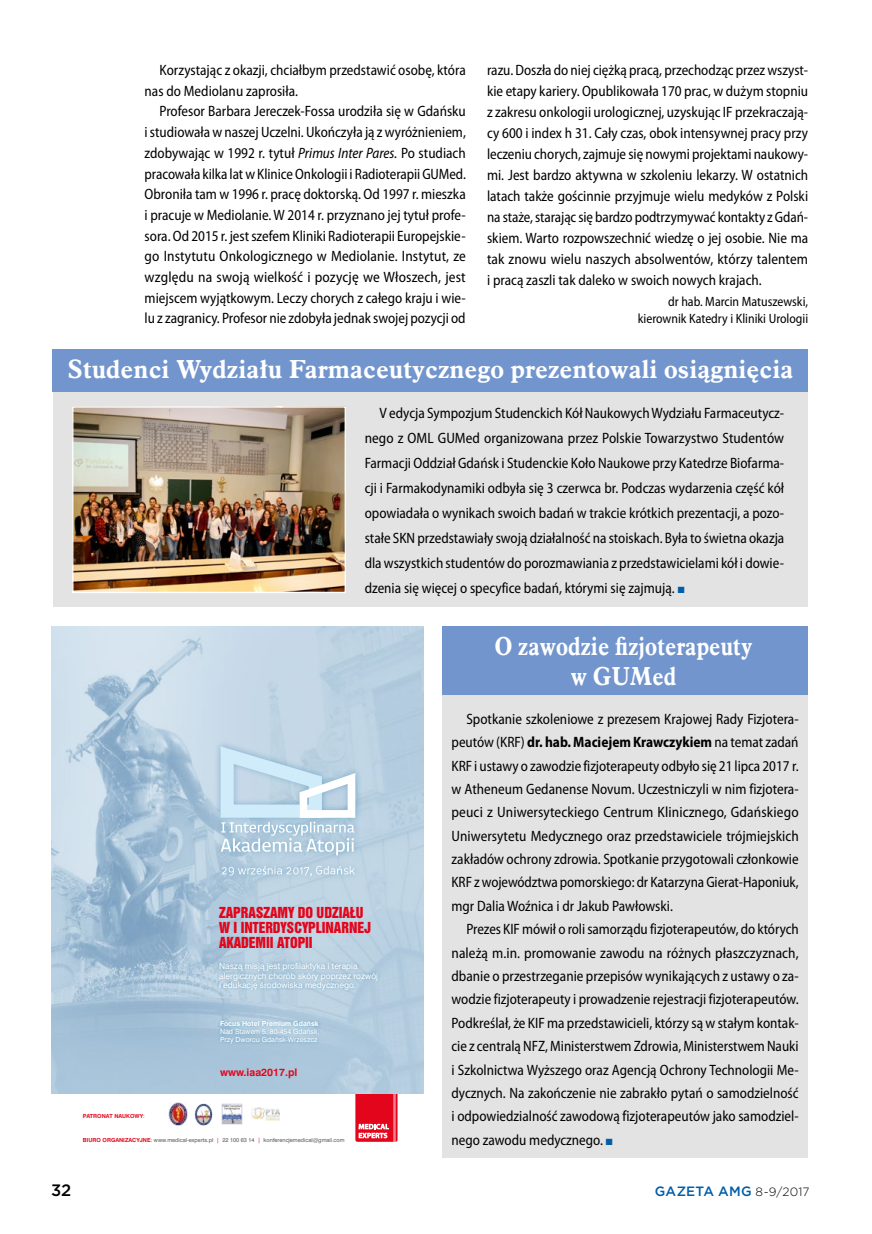
<style>
.page{position:relative;width:872px;height:1234px;background:#fff}
.page>*{position:absolute;margin:0;border:0;box-sizing:border-box;transform-origin:0 0}
.t1{font:700 25.5px "Aldine 721 EU";letter-spacing:.005em;color:#fff}
.t2{font:700 25.5px/30.6px "Aldine 721 EU";letter-spacing:.005em;color:#fff;text-align:center;scale:.88 1}
.t3{font:500 16.5px "Gotham";color:#000}
.t4{font:semi-condensed 15px/20.7px "Myriad Pro";color:#000;text-align:justify;scale:.96 1}
.t5{font:semi-condensed 15px/23.4px "Myriad Pro";color:#000;text-align:justify;scale:.95 1}
.t6{font:semi-condensed 13.5px/17.2px "Myriad Pro";color:#000;text-align:right;scale:.96 1}
.t7{font:500 13.5px "Gotham";letter-spacing:.015em;color:#005da9}
.t8{font:12.75px/15.3px "Swis 921 PL";color:#e3051b}
.t9{font:700 9.75px "Swis 721 PL";color:#e3051b}
.t10{font:7.8px/9.3px "Swis 721 PL";color:#fff}
.t11{font:6.45px/7.8px "Swis 721 PL";color:#fff}
.t12{font:700 6.45px "Swis 721 PL";color:#fff}
.t13{font:5.25px "Swis 721 PL";color:#575756}
.t14{font:700 5.25px "Swis 721 PL";color:#e3051b}
.s1{font-style:italic}
.s2{color:#005da9}
.s3{font-weight:400}
.s4{font-weight:700;color:#e3051b}
.s5{color:#e3051b}
.s6{font-weight:700}
.s7{font-weight:300;font-size:12px;color:#000}
</style>
<div class="page">
<div style="left:442px;top:626px;width:366px;height:531px;background:#e3e3e3"></div>
<div style="left:442px;top:626px;width:366px;height:68px;background:#7295cd"></div>
<div style="left:53px;top:349px;width:755px;height:257px;background:#e3e3e3"></div>
<div style="left:53px;top:349px;width:755px;height:42px;background:#7295cd"></div>
<img style="left:74px;top:408px;width:270px;height:183px">
<div style="left:72px;top:406px;width:274px;height:187px;border:1px solid #fff"></div>
<img style="left:51px;top:626px;width:373px;height:467px">
<svg style="left:355px;top:1086px;width:42px;height:55px;background:#e04356"></svg>
<div style="left:214px;top:740px;width:148px;height:142px;background:#00679b;opacity:.35"></div>
<svg style="left:220px;top:746px;width:135px;height:109px;background:#c3d9e8"></svg>
<svg style="left:222px;top:865px;width:133px;height:11px"></svg>
<div style="left:217px;top:1017px;width:105px;height:29px;background:#00679b;opacity:.45"></div>
<div style="left:216px;top:959px;width:165px;height:33px;background:#00679b;opacity:.45"></div>
<img style="left:194px;top:1103px;width:18px;height:22px">
<img style="left:169px;top:1102px;width:18px;height:23px">
<img style="left:221px;top:1103px;width:22px;height:21px">
<img style="left:251px;top:1107px;width:28px;height:13px">
<p class="t4" style="left:145px;top:59px;width:336px;text-indent:15px">Korzystając z okazji, chciałbym przedstawić osobę, która nas do Mediolanu zaprosiła.</p>
<p class="t4" style="left:145px;top:101px;width:336px;text-indent:15px">Profesor Barbara Jereczek-Fossa urodziła się w Gdańsku i studiowała w naszej Uczelni. Ukończyła ją z wyróżnieniem, zdobywając w 1992 r. tytuł <span class="s1">Primus Inter Pares.</span> Po studiach pracowała kilka lat w Klinice Onkologii i Radioterapii GUMed.<br>Obroniła tam w 1996 r. pracę doktorską. Od 1997 r. mieszka i pracuje w Mediolanie. W 2014 r. przyznano jej tytuł profe&shy;sora. Od 2015 r. jest szefem Kliniki Radioterapii Europejskie&shy;go Instytutu Onkologicznego w Mediolanie. Instytut, ze względu na swoją wielkość i pozycję we Włoszech, jest miejscem wyjątkowym. Leczy chorych z całego kraju i wie&shy;lu z zagranicy. Profesor nie zdobyła jednak swojej pozycji od</p>
<p class="t4" style="left:487px;top:59px;width:336px">razu. Doszła do niej ciężką pracą, przechodząc przez wszyst&shy;kie etapy kariery. Opublikowała 170 prac, w dużym stopniu z zakresu onkologii urologicznej, uzyskując IF przekraczają&shy;cy 600 i index h 31. Cały czas, obok intensywnej pracy przy leczeniu chorych, zajmuje się nowymi projektami naukowy&shy;mi. Jest bardzo aktywna w szkoleniu lekarzy. W ostatnich latach także gościnnie przyjmuje wielu medyków z Polski na staże, starając się bardzo podtrzymywać kontakty z Gdań&shy;skiem. Warto rozpowszechnić wiedzę o jej osobie. Nie ma tak znowu wielu naszych absolwentów, którzy talentem i pracą zaszli tak daleko w swoich nowych krajach.</p>
<p class="t6" style="left:638px;top:293px;width:179px">dr hab. Marcin Matuszewski, kierownik Katedry i Kliniki Urologii</p>
<h1 class="t1" style="left:67px;top:353px;width:727px">Studenci Wydziału Farmaceutycznego prezentowali osiągnięcia</h1>
<p class="t4" style="left:365px;top:399px;width:438px;line-height:25px;text-indent:15px">V edycja Sympozjum Studenckich Kół Naukowych Wydziału Farmaceutycz&shy;nego z OML GUMed organizowana przez Polskie Towarzystwo Studentów Farmacji Oddział Gdańsk i Studenckie Koło Naukowe przy Katedrze Biofarma&shy;cji i Farmakodynamiki odbyła się 3 czerwca br. Podczas wydarzenia część kół opowiadała o wynikach swoich badań w trakcie krótkich prezentacji, a pozo&shy;stałe SKN przedstawiały swoją działalność na stoiskach. Była to świetna okazja dla wszystkich studentów do porozmawiania z przedstawicielami kół i dowie&shy;dzenia się więcej o specyfice badań, którymi się zajmują. <span class="s2">■</span></p>
<p class="t8" style="left:219px;top:904px;width:153px">ZAPRASZAMY DO UDZIAŁU<br>W I INTERDYSCYPLINARNEJ<br>AKADEMII ATOPII</p>
<p class="t10" style="left:219px;top:961px;width:160px">Naszą misją jest profilaktyka i terapia alergicznych chorób skóry poprzez rozwój i edukację środowiska medycznego.</p>
<p class="t12" style="left:220px;top:1019px;width:100px">Focus Hotel Premium Gdańsk</p>
<p class="t11" style="left:220px;top:1027px;width:101px">Nad Stawem 5, 80-454 Gdańsk,<br>Przy Dworcu Gdańsk-Wrzeszcz</p>
<p class="t14" style="left:83px;top:1111px;width:63px">PATRONAT NAUKOWY<span class="s3">:</span></p>
<p class="t9" style="left:220px;top:1065px;width:79px">www.iaa2017.pl</p>
<p class="t13" style="left:83px;top:1136px;width:263px"><span class="s4">BIURO ORGANIZACYJNE</span><span class="s5">:</span> www.medical-experts.pl <span class="s5">|</span> 22 100 63 14 <span class="s5">|</span> konferencjemedical@gmail.com</p>
<h1 class="t2" style="left:495px;top:630px;width:294px">O zawodzie fizjoterapeuty w GUMed</h1>
<p class="t4" style="left:451px;top:706px;width:363px;line-height:23.4px;text-indent:15px">Spotkanie szkoleniowe z prezesem Krajowej Rady Fizjotera&shy;peutów (KRF) <span class="s6">dr. hab. Maciejem Krawczykiem</span> na temat zadań KRF i ustawy o zawodzie fizjoterapeuty odbyło się 21 lipca 2017 r. w Atheneum Gedanense Novum. Uczestniczyli w nim fizjotera&shy;peuci z Uniwersyteckiego Centrum Klinicznego, Gdańskiego Uniwersytetu Medycznego oraz przedstawiciele trójmiejskich zakładów ochrony zdrowia. Spotkanie przygotowali członkowie KRF z województwa pomorskiego: dr Katarzyna Gierat-Haponiuk, mgr Dalia Woźnica i dr Jakub Pawłowski.</p>
<p class="t5" style="left:451px;top:917px;width:367px;text-indent:15px">Prezes KIF mówił o roli samorządu fizjoterapeutów, do których należą m.in. promowanie zawodu na różnych płaszczyznach, dbanie o przestrzeganie przepisów wynikających z ustawy o za&shy;wodzie fizjoterapeuty i prowadzenie rejestracji fizjoterapeutów.<br>Podkreślał, że KIF ma przedstawicieli, którzy są w stałym kontak&shy;cie z centralą NFZ, Ministerstwem Zdrowia, Ministerstwem Nauki i Szkolnictwa Wyższego oraz Agencją Ochrony Technologii Me&shy;dycznych. Na zakończenie nie zabrakło pytań o samodzielność i odpowiedzialność zawodową fizjoterapeutów jako samodziel&shy;nego zawodu medycznego. <span class="s2">■</span></p>
<p class="t3" style="left:51px;top:1179px;width:22px">32</p>
<p class="t7" style="left:655px;top:1182px;width:156px">GAZETA AMG <span class="s7">8-9/2017</span></p>
</div>
